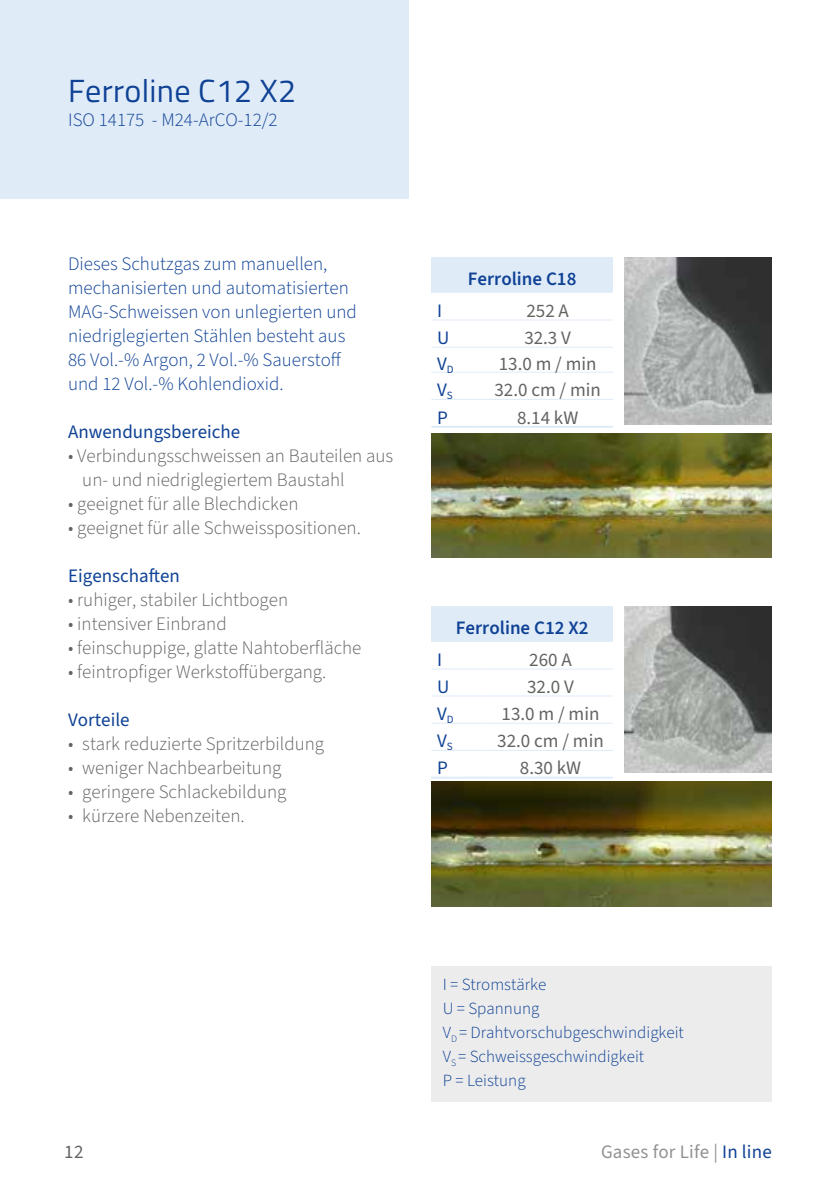
<style>
.page{position:relative;width:840px;height:1191px;background:#fff}
.page>*{position:absolute;margin:0;border:0;box-sizing:border-box;transform-origin:0 0}
.t1{font:32px "Titillium Web";letter-spacing:.01em;color:#0f4295}
.t2{font:300 19px/24px "Source Sans 3";color:#636362}
.t3{font:300 19px/24px "Source Sans 3";color:#0f4295}
.t4{font:19px "Source Sans 3";color:#636362}
.t5{font:19px "Source Sans 3";color:#0f4295}
.t6{font:600 19px "Source Sans 3";color:#0f4295}
.t7{font:19px "Source Sans 3";letter-spacing:.01em;color:#919292}
.t8{font:300 17px/24px "Source Sans 3";color:#0f4295}
.s1{color:#0f4295}
</style>
<div class="page">
<div style="left:0;top:0;width:408px;height:198px;background:#e0ebf8"></div>
<div style="left:431px;top:966px;width:340px;height:135px;background:#ececed"></div>
<img style="left:431px;top:433px;width:340px;height:125px">
<img style="left:431px;top:782px;width:340px;height:124px">
<img style="left:624px;top:258px;width:147px;height:166px">
<img style="left:624px;top:606px;width:147px;height:167px">
<div style="left:431px;top:258px;width:181px;height:35px;background:#e0ebf8"></div>
<svg style="left:431px;top:320px;width:181px;height:1px"></svg>
<hr style="left:431px;top:426px;width:45px;height:2px;background:#e0ebf8">
<hr style="left:476px;top:426px;width:136px;height:2px;background:#e0ebf8">
<hr style="left:431px;top:399px;width:45px;height:1px;background:#e0ebf8">
<hr style="left:476px;top:399px;width:136px;height:1px;background:#e0ebf8">
<hr style="left:431px;top:372px;width:45px;height:1px;background:#e0ebf8">
<hr style="left:476px;top:372px;width:136px;height:1px;background:#e0ebf8">
<hr style="left:431px;top:347px;width:45px;height:1px;background:#e0ebf8">
<hr style="left:476px;top:347px;width:136px;height:1px;background:#e0ebf8">
<hr style="left:431px;top:319px;width:45px;height:1px;background:#e0ebf8">
<hr style="left:476px;top:319px;width:136px;height:1px;background:#e0ebf8">
<div style="left:431px;top:607px;width:181px;height:35px;background:#e0ebf8"></div>
<svg style="left:431px;top:669px;width:181px;height:28px"></svg>
<hr style="left:431px;top:776px;width:51px;height:2px;background:#e0ebf8">
<hr style="left:482px;top:776px;width:130px;height:2px;background:#e0ebf8">
<hr style="left:431px;top:750px;width:51px;height:1px;background:#e0ebf8">
<hr style="left:482px;top:750px;width:130px;height:1px;background:#e0ebf8">
<hr style="left:431px;top:668px;width:51px;height:1px;background:#e0ebf8">
<hr style="left:482px;top:668px;width:130px;height:1px;background:#e0ebf8">
<hr style="left:431px;top:695px;width:51px;height:1px;background:#e0ebf8">
<hr style="left:482px;top:695px;width:130px;height:1px;background:#e0ebf8">
<hr style="left:431px;top:722px;width:51px;height:1px;background:#e0ebf8">
<hr style="left:482px;top:722px;width:130px;height:1px;background:#e0ebf8">
<h1 class="t1" style="left:68px;top:67px;width:229px">Ferroline C12 X2</h1>
<p class="t3" style="left:68px;top:108px;width:211px">ISO 14175 - M24-ArCO-12/2</p>
<p class="t3" style="left:68px;top:252px;width:290px">Dieses Schutzgas zum manuellen, mechanisierten und automatisierten MAG-Schweissen von unlegierten und niedriglegierten Stählen besteht aus 86 Vol.-% Argon, 2 Vol.-% Sauerstoff und 12 Vol.-% Kohlendioxid.</p>
<p class="t5" style="left:68px;top:420px;width:174px">Anwendungsbereiche</p>
<p class="t2" style="left:82px;top:444px;width:312px;text-indent:-14px">• Verbindungsschweissen an Bauteilen aus un- und niedriglegiertem Baustahl</p>
<p class="t2" style="left:68px;top:492px;width:232px">• geeignet für alle Blechdicken</p>
<p class="t2" style="left:68px;top:516px;width:294px">• geeignet für alle Schweisspositionen.</p>
<p class="t5" style="left:68px;top:564px;width:113px">Eigenschaften</p>
<p class="t2" style="left:68px;top:588px;width:221px">• ruhiger, stabiler Lichtbogen</p>
<p class="t2" style="left:68px;top:612px;width:160px">• intensiver Einbrand</p>
<p class="t2" style="left:68px;top:636px;width:295px">• feinschuppige, glatte Nahtoberfläche</p>
<p class="t2" style="left:68px;top:660px;width:259px">• feintropfiger Werkstoffübergang.</p>
<p class="t5" style="left:68px;top:708px;width:63px">Vorteile</p>
<p class="t2" style="left:68px;top:732px;width:257px">• stark reduzierte Spritzerbildung</p>
<p class="t2" style="left:68px;top:756px;width:215px">• weniger Nachbearbeitung</p>
<p class="t2" style="left:68px;top:780px;width:220px">• geringere Schlackebildung</p>
<p class="t2" style="left:68px;top:804px;width:178px">• kürzere Nebenzeiten.</p>
<p class="t6" style="left:467px;top:266px;width:110px">Ferroline C18</p>
<p class="t5" style="left:437px;top:299px;width:6px">I</p>
<p class="t4" style="left:526px;top:299px;width:44px">252 A</p>
<p class="t5" style="left:437px;top:326px;width:14px">U</p>
<p class="t4" style="left:524px;top:326px;width:48px">32.3 V</p>
<p class="t5" style="left:437px;top:352px;width:18px">V<sub>D</sub></p>
<p class="t4" style="left:498px;top:352px;width:99px">13.0 m / min</p>
<p class="t5" style="left:437px;top:378px;width:17px">V<sub>S</sub></p>
<p class="t4" style="left:494px;top:378px;width:108px">32.0 cm / min</p>
<p class="t5" style="left:437px;top:405px;width:12px">P</p>
<p class="t4" style="left:516px;top:405px;width:63px">8.14 kW</p>
<p class="t6" style="left:455px;top:615px;width:134px">Ferroline C12 X2</p>
<p class="t5" style="left:437px;top:648px;width:6px">I</p>
<p class="t4" style="left:529px;top:648px;width:44px">260 A</p>
<p class="t5" style="left:437px;top:675px;width:14px">U</p>
<p class="t4" style="left:527px;top:675px;width:48px">32.0 V</p>
<p class="t5" style="left:437px;top:702px;width:18px">V<sub>D</sub></p>
<p class="t4" style="left:501px;top:702px;width:99px">13.0 m / min</p>
<p class="t5" style="left:437px;top:729px;width:17px">V<sub>S</sub></p>
<p class="t4" style="left:497px;top:729px;width:108px">32.0 cm / min</p>
<p class="t5" style="left:437px;top:756px;width:12px">P</p>
<p class="t4" style="left:519px;top:756px;width:63px">8.30 kW</p>
<p class="t8" style="left:442px;top:972px;width:242px">I = Stromstärke<br>U = Spannung<br>V<sub>D</sub> = Drahtvorschubgeschwindigkeit<br>V<sub>S</sub> = Schweissgeschwindigkeit<br>P = Leistung</p>
<p class="t4" style="left:64px;top:1140px;width:21px">12</p>
<p class="t7" style="left:600px;top:1140px;width:172px">Gases for Life | <span class="s1">In line</span></p>
</div>
